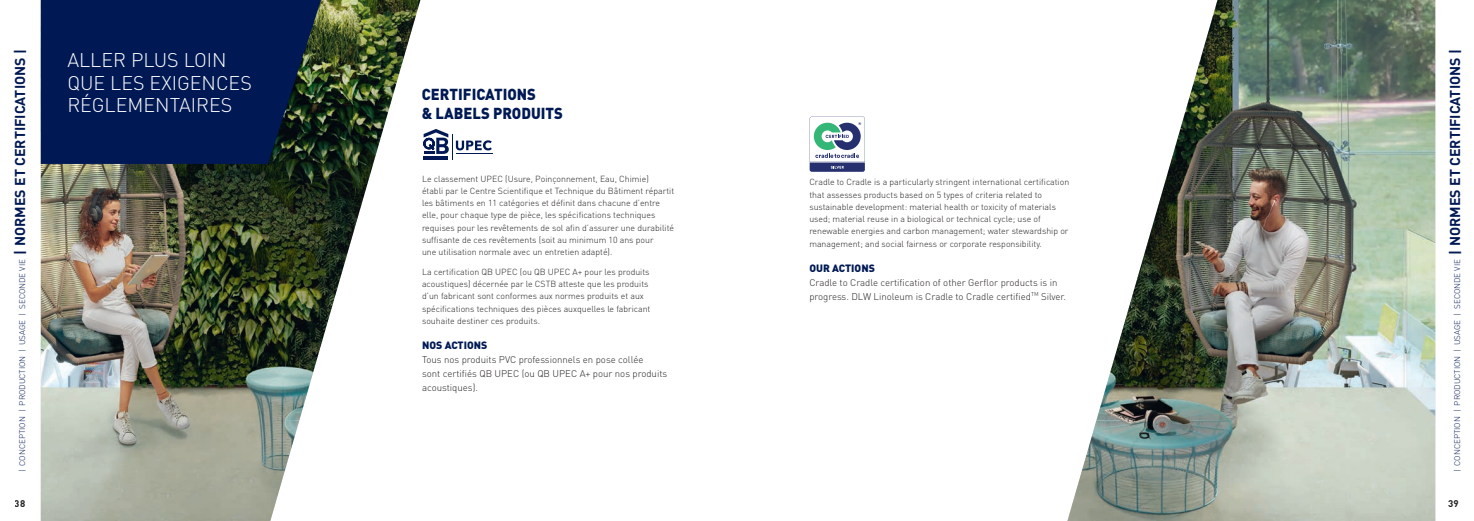
<style>
.page{position:relative;width:1474px;height:521px;background:#fff}
.page>*{position:absolute;margin:0;border:0;box-sizing:border-box;transform-origin:0 0}
.t1{font:300 19.6px/22.6px "DIN";color:#fff}
.t2{font:900 15.75px/18.9px "DIN";color:#001954;scale:.94 1}
.t3{font:900 10.5px "DIN";color:#001954}
.t4{font:300 9.62px/14px "DIN";color:#231f20}
.t5{font:700 9.62px "DIN";color:#231f20}
.t6{font:300 8.75px/12.2px "DIN";color:#231f20}
.t7{font:300 8.05px "DIN";color:#001954}
.s1{font-weight:700;font-size:14.17px}
</style>
<div class="page">
<img style="left:41px;top:0;width:379px;height:521px">
<svg style="left:41px;top:0;width:280px;height:164px;fill:#001954"></svg>
<svg style="left:423px;top:129px;width:69px;height:30px"></svg>
<img style="left:1067px;top:0;width:368px;height:521px">
<svg style="left:809px;top:117px;width:55px;height:55px"></svg>
<p class="t7" style="left:17px;top:472px;width:425px;rotate:-90deg">| CONCEPTION | PRODUCTION | USAGE | SECONDE VIE <span class="s1">| NORMES ET CERTIFICATIONS |</span></p>
<p class="t7" style="left:1452px;top:472px;width:425px;rotate:-90deg">| CONCEPTION | PRODUCTION | USAGE | SECONDE VIE <span class="s1">| NORMES ET CERTIFICATIONS |</span></p>
<h1 class="t1" style="left:67px;top:49px;width:186px">ALLER PLUS LOIN<br>QUE LES EXIGENCES<br>RÉGLEMENTAIRES</h1>
<h2 class="t2" style="left:422px;top:84px;width:152px">CERTIFICATIONS<br>&amp; LABELS PRODUITS</h2>
<p class="t6" style="left:422px;top:172px;width:254px">Le classement UPEC (Usure, Poinçonnement, Eau, Chimie)<br>établi par le Centre Scientifique et Technique du Bâtiment répartit les bâtiments en 11 catégories et définit dans chacune d’entre elle, pour chaque type de pièce, les spécifications techniques requises pour les revêtements de sol afin d’assurer une durabilité suffisante de ces revêtements (soit au minimum 10 ans pour<br>une utilisation normale avec un entretien adapté).</p>
<p class="t6" style="left:422px;top:265px;width:230px">La certification QB UPEC (ou QB UPEC A+ pour les produits acoustiques) décernée par le CSTB atteste que les produits d’un fabricant sont conformes aux normes produits et aux spécifications techniques des pièces auxquelles le fabricant souhaite destiner ces produits.</p>
<p class="t3" style="left:422px;top:338px;width:67px">NOS ACTIONS</p>
<p class="t4" style="left:422px;top:352px;width:247px">Tous nos produits PVC professionnels en pose collée<br>sont certifiés QB UPEC (ou QB UPEC A+ pour nos produits acoustiques).</p>
<p class="t6" style="left:809px;top:176px;width:261px">Cradle to Cradle is a particularly stringent international certification that assesses products based on 5 types of criteria related to sustainable development: material health or toxicity of materials used; material reuse in a biological or technical cycle; use of renewable energies and carbon management; water stewardship or management; and social fairness or corporate responsibility.</p>
<p class="t3" style="left:809px;top:261px;width:67px">OUR ACTIONS</p>
<p class="t4" style="left:809px;top:275px;width:258px">Cradle to Cradle certification of other Gerflor products is in progress. DLW Linoleum is Cradle to Cradle certified<sup>TM</sup> Silver.</p>
<p class="t5" style="left:15px;top:497px;width:12px">38</p>
<p class="t5" style="left:1448px;top:497px;width:12px">39</p>
</div>
